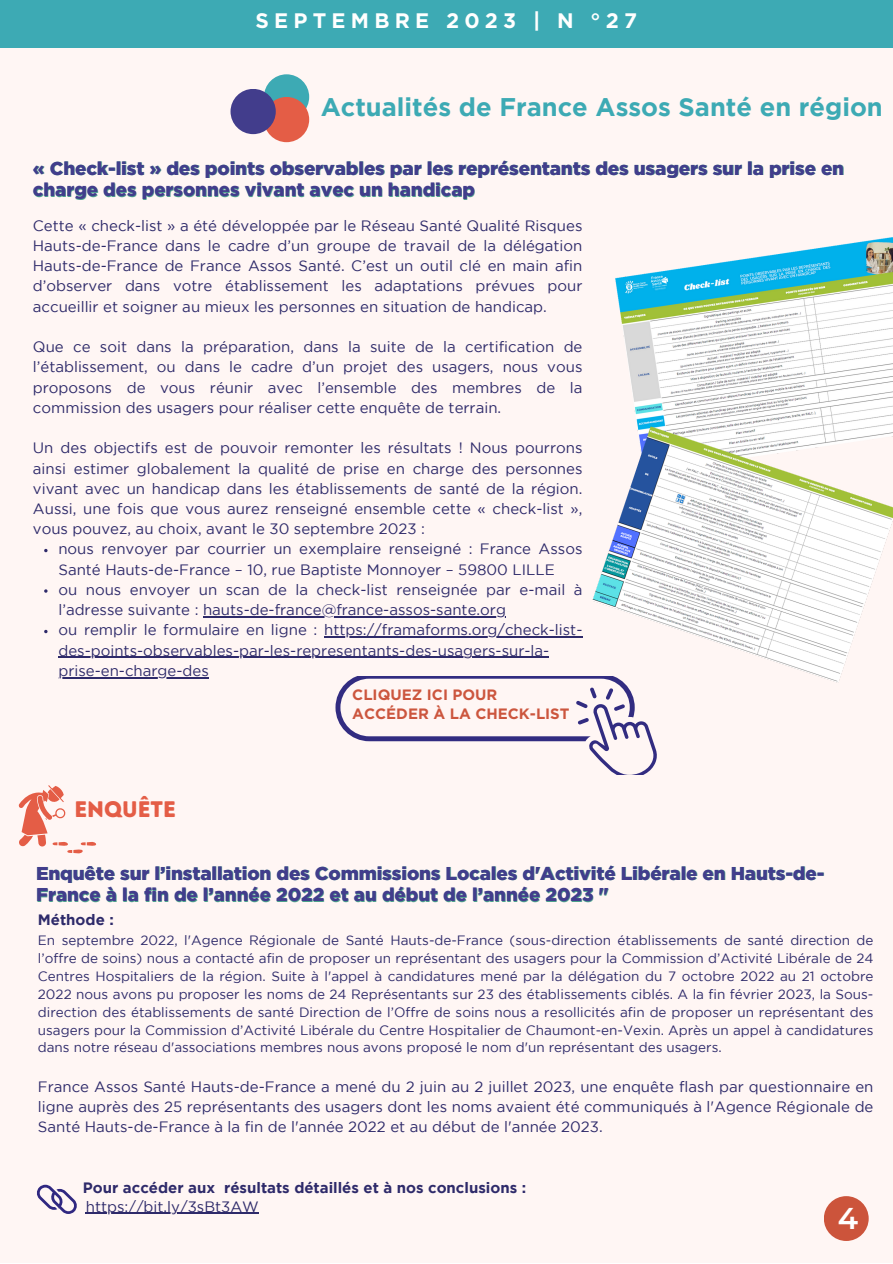
<style>
.page{position:relative;width:893px;height:1264px;background:#fff}
.page>*{position:absolute;margin:0;border:0;box-sizing:border-box;transform-origin:0 0}
.t1{font:600 30px "Montserrat";color:#fff}
.t2{font:700 25.5px "Gotham";color:#3daab4}
.t3{font:22.5px "Intro Rust Base";color:#e45d46}
.t4{font:700 21px "Gotham";letter-spacing:.25em;color:#fff}
.t5{font:900 18.6px/21.3px "Gotham";color:#423d8c}
.t6{font:15px/20.2px "Gotham";color:#2e2a6a;text-align:justify}
.t7{font:700 15px "Gotham";color:#2e2a6a}
.t8{font:700 15px "Gotham";color:#cc563e}
.t9{font:13.5px/18px "Gotham";color:#2e2a6a;text-align:justify}
</style>
<div class="page">
<div style="left:0;top:0;width:892px;height:1262px;background:#fff6f4"></div>
<div style="left:0;top:0;width:892px;height:47px;background:#3daab4"></div>
<div style="left:264px;top:74px;width:45px;height:46px;background:#3daab4;border-radius:50%"></div>
<div style="left:264px;top:97px;width:45px;height:45px;background:#e45d46;border-radius:50%"></div>
<div style="left:230px;top:89px;width:46px;height:45px;background:#423d8c;border-radius:50%"></div>
<div style="left:823px;top:1196px;width:45px;height:44px;background:#cc543b;border-radius:50%"></div>
<img style="left:615px;top:238px;width:277px;height:188px">
<img style="left:592px;top:426px;width:300px;height:256px">
<svg style="left:44px;top:549px;width:4px;height:3px"></svg>
<hr style="left:203px;top:616px;width:303px;height:1px;background:#2e2a6a">
<svg style="left:44px;top:630px;width:4px;height:3px"></svg>
<hr style="left:324px;top:636px;width:258px;height:1px;background:#2e2a6a">
<hr style="left:58px;top:657px;width:491px;height:1px;background:#2e2a6a">
<hr style="left:58px;top:677px;width:151px;height:1px;background:#2e2a6a">
<svg style="left:18px;top:785px;width:79px;height:68px"></svg>
<svg style="left:37px;top:1184px;width:40px;height:29px"></svg>
<svg style="left:335px;top:677px;width:321px;height:97px"></svg>
<svg style="left:86px;top:1212px;width:15px;height:1px"></svg>
<hr style="left:101px;top:1212px;width:158px;height:1px;background:#2e2a6a">
<p class="t4" style="left:255px;top:9px;width:383px">SEPTEMBRE 2023 | N °27</p>
<p class="t2" style="left:321px;top:97px;width:563px">Actualités de France Assos Santé en région</p>
<p class="t5" style="left:33px;top:157px;width:812px">« Check-list » des points observables par les représentants des usagers sur la prise en charge des personnes vivant avec un handicap</p>
<p class="t6" style="left:33px;top:216px;width:551px">Cette « check-list » a été développée par le Réseau Santé Qualité Risques Hauts-de-France dans le cadre d’un groupe de travail de la délégation Hauts-de-France de France Assos Santé. C’est un outil clé en main afin d’observer dans votre établissement les adaptations prévues pour accueillir et soigner au mieux les personnes en situation de handicap.</p>
<p class="t6" style="left:33px;top:337px;width:551px">Que ce soit dans la préparation, dans la suite de la certification de l’établissement, ou dans le cadre d’un projet des usagers, nous vous proposons de vous réunir avec l’ensemble des membres de la commission des usagers pour réaliser cette enquête de terrain.</p>
<p class="t6" style="left:33px;top:439px;width:551px">Un des objectifs est de pouvoir remonter les résultats ! Nous pourrons ainsi estimer globalement la qualité de prise en charge des personnes vivant avec un handicap dans les établissements de santé de la région.<br>Aussi, une fois que vous aurez renseigné ensemble cette « check-list », vous pouvez, au choix, avant le 30 septembre 2023 :</p>
<p class="t6" style="left:58px;top:540px;width:525px">nous renvoyer par courrier un exemplaire renseigné : France Assos<br>Santé Hauts-de-France – 10, rue Baptiste Monnoyer – 59800 LILLE</p>
<p class="t6" style="left:58px;top:580px;width:525px">ou nous envoyer un scan de la check-list renseignée par e-mail à l’adresse suivante : hauts-de-france@france-assos-sante.org</p>
<p class="t6" style="left:58px;top:621px;width:525px;text-align:left">ou remplir le formulaire en ligne : https://framaforms.org/check-list&shy;des-points-observables-par-les-representants-des-usagers-sur-la&shy;prise-en-charge-des</p>
<p class="t3" style="left:74px;top:796px;width:103px">ENQUÊTE</p>
<p class="t8" style="left:352px;top:686px;width:147px">CLIQUEZ ICI POUR</p>
<p class="t8" style="left:352px;top:705px;width:219px">ACCÉDER À LA CHECK-LIST</p>
<p class="t5" style="left:36px;top:862px;width:789px">Enquête sur l’installation des Commissions Locales d'Activité Libérale en Hauts-de-<br>France à la fin de l’année 2022 et au début de l’année 2023 "</p>
<p class="t7" style="left:38px;top:914px;width:77px">Méthode :</p>
<p class="t9" style="left:38px;top:931px;width:837px">En septembre 2022, l'Agence Régionale de Santé Hauts-de-France (sous-direction établissements de santé direction de l’offre de soins) nous a contacté afin de proposer un représentant des usagers pour la Commission d’Activité Libérale de 24<br>Centres Hospitaliers de la région. Suite à l'appel à candidatures mené par la délégation du 7 octobre 2022 au 21 octobre 2022 nous avons pu proposer les noms de 24 Représentants sur 23 des établissements ciblés. A la fin février 2023, la Sous&shy;direction des établissements de santé Direction de l’Offre de soins nous a resollicités afin de proposer un représentant des usagers pour la Commission d’Activité Libérale du Centre Hospitalier de Chaumont-en-Vexin. Après un appel à candidatures dans notre réseau d'associations membres nous avons proposé le nom d'un représentant des usagers.</p>
<p class="t6" style="left:38px;top:1077px;width:837px">France Assos Santé Hauts-de-France a mené du 2 juin au 2 juillet 2023, une enquête flash par questionnaire en ligne auprès des 25 représentants des usagers dont les noms avaient été communiqués à l'Agence Régionale de Santé Hauts-de-France à la fin de l'année 2022 et au début de l'année 2023.</p>
<p class="t7" style="left:83px;top:1182px;width:445px">Pour accéder aux résultats détaillés et à nos conclusions :</p>
<p class="t6" style="left:86px;top:1197px;width:174px">https://bit.ly/3sBt3AW</p>
<p class="t1" style="left:838px;top:1200px;width:21px">8</p>
<p class="t1" style="left:837px;top:1200px;width:22px">4</p>
</div>
